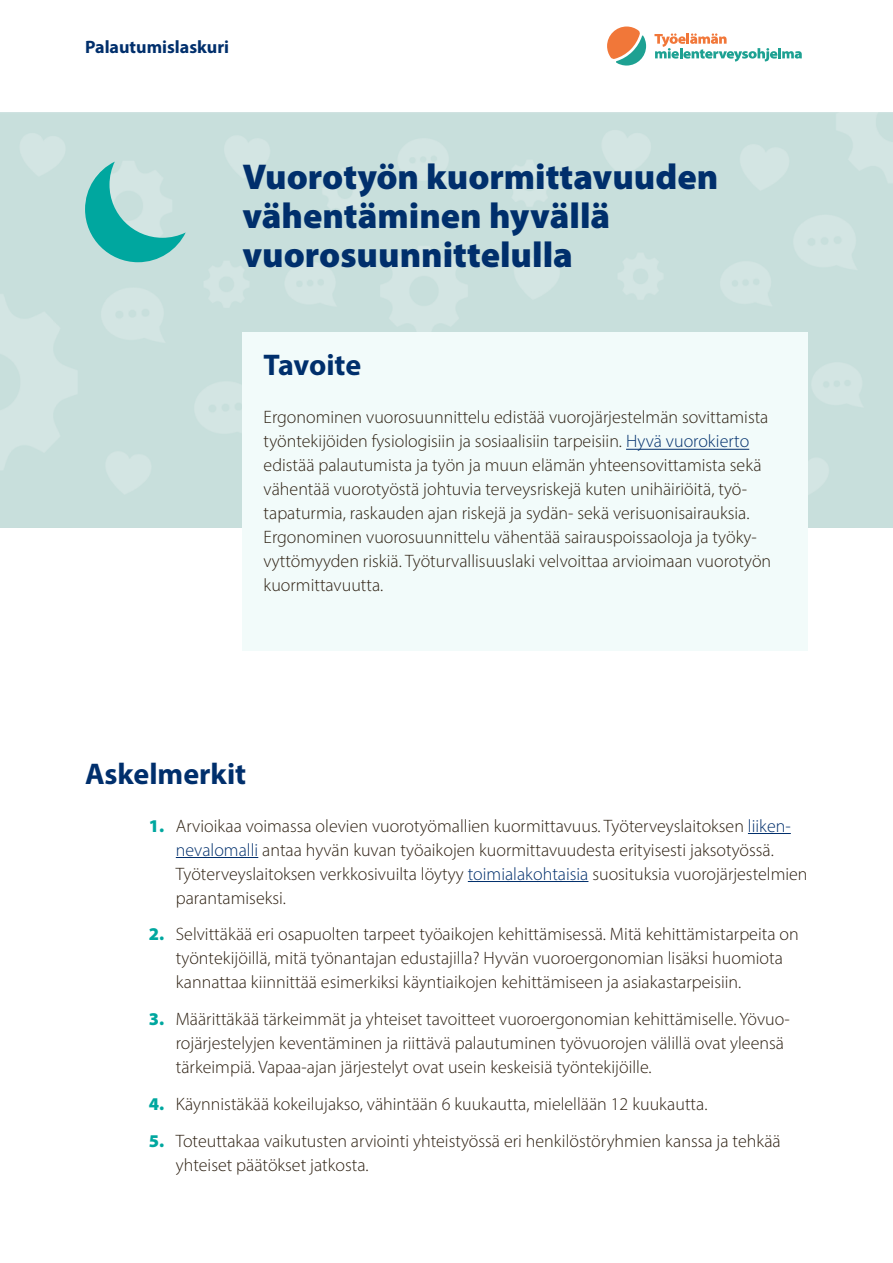
<style>
.page{position:relative;width:893px;height:1263px;background:#fff}
.page>*{position:absolute;margin:0;border:0;box-sizing:border-box;transform-origin:0 0}
.otsikko_1{font:900 36px/39px "Myriad Pro";color:#002f6c}
.otsikko_2{font:700 30px "Myriad Pro";color:#002f6c}
.p1{font:300 18px/24px "Myriad Pro";color:#2e2113}
.t1{font:700 18px "Myriad Pro";color:#002f6c}
.s1{color:#002f6c}
.s2{font-weight:900;color:#00a79f}
</style>
<div class="page">
<svg style="left:654px;top:33px;width:148px;height:29px"></svg>
<svg style="left:607px;top:26px;width:39px;height:40px"></svg>
<div style="left:242px;top:332px;width:566px;height:319px;background:#f2fbfa"></div>
<hr style="left:626px;top:449px;width:123px;height:1px;background:#002f6c">
<hr style="left:748px;top:833px;width:43px;height:1px;background:#002f6c">
<hr style="left:176px;top:857px;width:82px;height:1px;background:#002f6c">
<hr style="left:468px;top:881px;width:120px;height:1px;background:#002f6c">
<svg style="left:85px;top:162px;width:101px;height:100px;background:#83ccc7"></svg>
<p class="t1" style="left:85px;top:35px;width:146px">Palautumislaskuri</p>
<p class="otsikko_1" style="left:242px;top:156px;width:477px">Vuorotyön kuormittavuuden vähentäminen hyvällä vuorosuunnittelulla</p>
<p class="otsikko_2" style="left:264px;top:346px;width:99px">Tavoite</p>
<p class="p1" style="left:264px;top:405px;width:509px">Ergonominen vuorosuunnittelu edistää vuorojärjestelmän sovittamista työntekijöiden fysiologisiin ja sosiaalisiin tarpeisiin. <span class="s1">Hyvä vuorokierto </span>edistää palautumista ja työn ja muun elämän yhteensovittamista sekä vähentää vuorotyöstä johtuvia terveysriskejä kuten unihäiriöitä, työ&shy;tapaturmia, raskauden ajan riskejä ja sydän- sekä verisuonisairauksia.<br>Ergonominen vuorosuunnittelu vähentää sairauspoissaoloja ja työky&shy;vyttömyyden riskiä. Työturvallisuuslaki velvoittaa arvioimaan vuorotyön kuormittavuutta.</p>
<p class="otsikko_2" style="left:85px;top:754px;width:163px">Askelmerkit</p>
<p class="p1" style="left:176px;top:813px;width:633px;text-indent:-27px"><span class="s2">1.</span> Arvioikaa voimassa olevien vuorotyömallien kuormittavuus. Työterveyslaitoksen <span class="s1">liiken&shy;nevalomalli</span> antaa hyvän kuvan työaikojen kuormittavuudesta erityisesti jaksotyössä.<br>Työterveyslaitoksen verkkosivuilta löytyy <span class="s1">toimialakohtaisia</span> suosituksia vuorojärjestelmien parantamiseksi.</p>
<p class="p1" style="left:176px;top:922px;width:624px;text-indent:-27px"><span class="s2">2.</span> Selvittäkää eri osapuolten tarpeet työaikojen kehittämisessä. Mitä kehittämistarpeita on työntekijöillä, mitä työnantajan edustajilla? Hyvän vuoroergonomian lisäksi huomiota kannattaa kiinnittää esimerkiksi käyntiaikojen kehittämiseen ja asiakastarpeisiin.</p>
<p class="p1" style="left:176px;top:1007px;width:616px;text-indent:-27px"><span class="s2">3.</span> Määrittäkää tärkeimmät ja yhteiset tavoitteet vuoroergonomian kehittämiselle. Yövuo&shy;rojärjestelyjen keventäminen ja riittävä palautuminen työvuorojen välillä ovat yleensä tärkeimpiä. Vapaa-ajan järjestelyt ovat usein keskeisiä työntekijöille.</p>
<p class="p1" style="left:149px;top:1092px;width:560px"><span class="s2">4.</span> Käynnistäkää kokeilujakso, vähintään 6 kuukautta, mielellään 12 kuukautta.</p>
<p class="p1" style="left:176px;top:1128px;width:606px;text-indent:-27px"><span class="s2">5.</span> Toteuttakaa vaikutusten arviointi yhteistyössä eri henkilöstöryhmien kanssa ja tehkää yhteiset päätökset jatkosta.</p>
</div>
